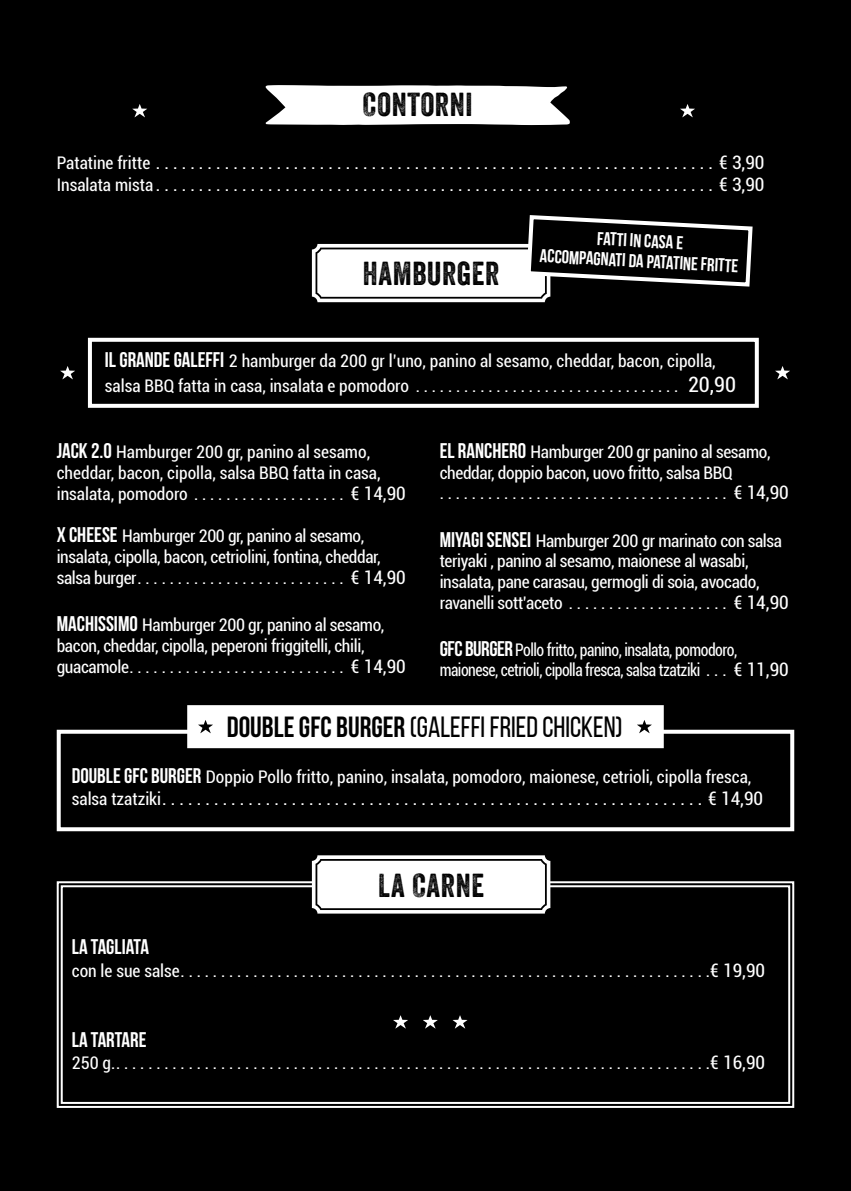
<style>
.page{position:relative;width:851px;height:1191px;background:#fff}
.page>*{position:absolute;margin:0;border:0;box-sizing:border-box;transform-origin:0 0}
.t1{font:32.2px "Veneer Two";letter-spacing:.02em;color:#000}
.t2{font:29.2px "Bebas Neue";color:#000}
.t3{font:700 21.2px "Bebas Neue";color:#fff}
.t4{font:condensed 18.6px/22.4px "Roboto";color:#fff}
.t5{font:700 18.6px/20.2px "Bebas Neue";color:#fff;text-align:center}
.t6{font:condensed 17.4px/20.8px "Roboto";letter-spacing:-.02em;color:#fff}
.t7{font:condensed 17.4px/21px "Roboto";color:#fff}
.t8{font:condensed 17.4px/20px "Roboto";letter-spacing:-.02em;color:#fff;scale:.9 1}
.s1{font-size:17.4px}
.s2{font-family:"Bebas Neue";font-weight:700;font-stretch:normal;font-size:21.2px}
.s3{font-size:21.2px}
.s4{font-size:18.6px}
.s5{font-weight:700}
</style>
<div class="page">
<div style="left:0;top:0;width:850px;height:1191px;background:#000"></div>
<div style="left:57px;top:729px;width:737px;height:102px;border:4px solid #fff"></div>
<svg style="left:265px;top:85px;width:305px;height:40px"></svg>
<svg style="left:132px;top:104px;width:15px;height:13px"></svg>
<svg style="left:680px;top:104px;width:14px;height:13px"></svg>
<div style="left:312px;top:244px;width:238px;height:58px;background:#fff;border-radius:6px"></div>
<svg style="left:315px;top:215px;width:438px;height:84px"></svg>
<div style="left:88px;top:338px;width:670px;height:70px;border:4px solid #fff"></div>
<svg style="left:60px;top:366px;width:15px;height:13px"></svg>
<svg style="left:775px;top:366px;width:14px;height:13px"></svg>
<div style="left:187px;top:705px;width:476px;height:43px;background:#fff;border:4px solid #fff"></div>
<svg style="left:198px;top:720px;width:15px;height:13px"></svg>
<svg style="left:637px;top:720px;width:14px;height:13px"></svg>
<svg style="left:56px;top:880px;width:739px;height:228px"></svg>
<div style="left:61px;top:885px;width:729px;height:219px;border:2px solid #fff"></div>
<div style="left:312px;top:855px;width:238px;height:58px;background:#fff;border-radius:6px"></div>
<svg style="left:315px;top:859px;width:231px;height:51px"></svg>
<h1 class="t1" style="left:363px;top:85px;width:111px">CONTORNI</h1>
<p class="t4" style="left:57px;top:150px;width:709px"><span class="s1">Patatine fritte</span> . . . . . . . . . . . . . . . . . . . . . . . . . . . . . . . . . . . . . . . . . . . . . . . . . . . . . . . . . . . . . . . . . € 3,90<br><span class="s1">Insalata mista</span> . . . . . . . . . . . . . . . . . . . . . . . . . . . . . . . . . . . . . . . . . . . . . . . . . . . . . . . . . . . . . . . . . € 3,90</p>
<h1 class="t1" style="left:363px;top:254px;width:138px">HAMBURGER</h1>
<p class="t5" style="left:541px;top:225px;width:200px;rotate:3deg">FATTI IN CASA E<br>ACCOMPAGNATI DA PATATINE FRITTE</p>
<p class="t7" style="left:105px;top:348px;width:632px;line-height:24.4px"><span class="s2">IL GRANDE GALEFFI</span> 2 hamburger da 200 gr l’uno, panino al sesamo, cheddar, bacon, cipolla, salsa BBQ fatta in casa, insalata e pomodoro . . . . . . . . . . . . . . . . . . . . . . . . . . . . . . . . . <span class="s3">20,90</span></p>
<p class="t7" style="left:57px;top:440px;width:350px"><span class="s2">JACK 2.0</span> Hamburger 200 gr, panino al sesamo, cheddar, bacon, cipolla, salsa BBQ fatta in casa, insalata, pomodoro . . . . . . . . . . . . . . . . . . . <span class="s4">€ 14,90</span></p>
<p class="t6" style="left:57px;top:525px;width:350px"><span class="s2">X CHEESE</span> Hamburger 200 gr, panino al sesamo, insalata, cipolla, bacon, cetriolini, fontina, cheddar, salsa burger . . . . . . . . . . . . . . . . . . . . . . . . . . <span class="s4">€ 14,90</span></p>
<p class="t6" style="left:57px;top:613px;width:350px"><span class="s2">MACHISSIMO</span> Hamburger 200 gr, panino al sesamo, bacon, cheddar, cipolla, peperoni friggitelli, chili, guacamole . . . . . . . . . . . . . . . . . . . . . . . . . . . <span class="s4">€ 14,90</span></p>
<p class="t6" style="left:439px;top:441px;width:350px"><span class="s2">EL RANCHERO</span> Hamburger 200 gr panino al sesamo, cheddar, doppio bacon, uovo fritto, salsa BBQ .................................... <span class="s4">€ 14,90</span></p>
<p class="t6" style="left:439px;top:529px;width:350px"><span class="s2">MIYAGI SENSEI</span> Hamburger 200 gr marinato con salsa teriyaki , panino al sesamo, maionese al wasabi, insalata, pane carasau, germogli di soia, avocado, ravanelli sott’aceto . . . . . . . . . . . . . . . . . . . . <span class="s4">€ 14,90</span></p>
<p class="t8" style="left:439px;top:639px;width:389px"><span class="s2">GFC BURGER</span>Pollo fritto, panino, insalata, pomodoro, maionese, cetrioli, cipolla fresca, salsa tzatziki . . . <span class="s4">€ 11,90</span></p>
<h2 class="t2" style="left:227px;top:711px;width:397px"><span class="s5">DOUBLE GFC BURGER</span> (GALEFFI FRIED CHICKEN)</h2>
<p class="t7" style="left:72px;top:765px;width:681px"><span class="s2">DOUBLE GFC BURGER</span> Doppio Pollo fritto, panino, insalata, pomodoro, maionese, cetrioli, cipolla fresca,</p>
<p class="t4" style="left:72px;top:786px;width:692px"><span class="s1">salsa tzatziki</span> . . . . . . . . . . . . . . . . . . . . . . . . . . . . . . . . . . . . . . . . . . . . . . . . . . . . . . . . . . . . . . . € 14,90</p>
<h1 class="t1" style="left:378px;top:865px;width:107px">LA CARNE</h1>
<p class="t3" style="left:72px;top:935px;width:79px">LA TAGLIATA</p>
<p class="t7" style="left:72px;top:959px;width:694px">con le sue salse . . . . . . . . . . . . . . . . . . . . . . . . . . . . . . . . . . . . . . . . . . . . . . . . . . . . . . . . . . . . . . . . . <span class="s4">€ 19,90</span></p>
<p class="t3" style="left:72px;top:1027px;width:76px">LA TARTARE</p>
<p class="t6" style="left:72px;top:1051px;width:694px">250 g. . . . . . . . . . . . . . . . . . . . . . . . . . . . . . . . . . . . . . . . . . . . . . . . . . . . . . . . . . . . . . . . . . . . . . . . . . <span class="s4">€ 16,90</span></p>
</div>
